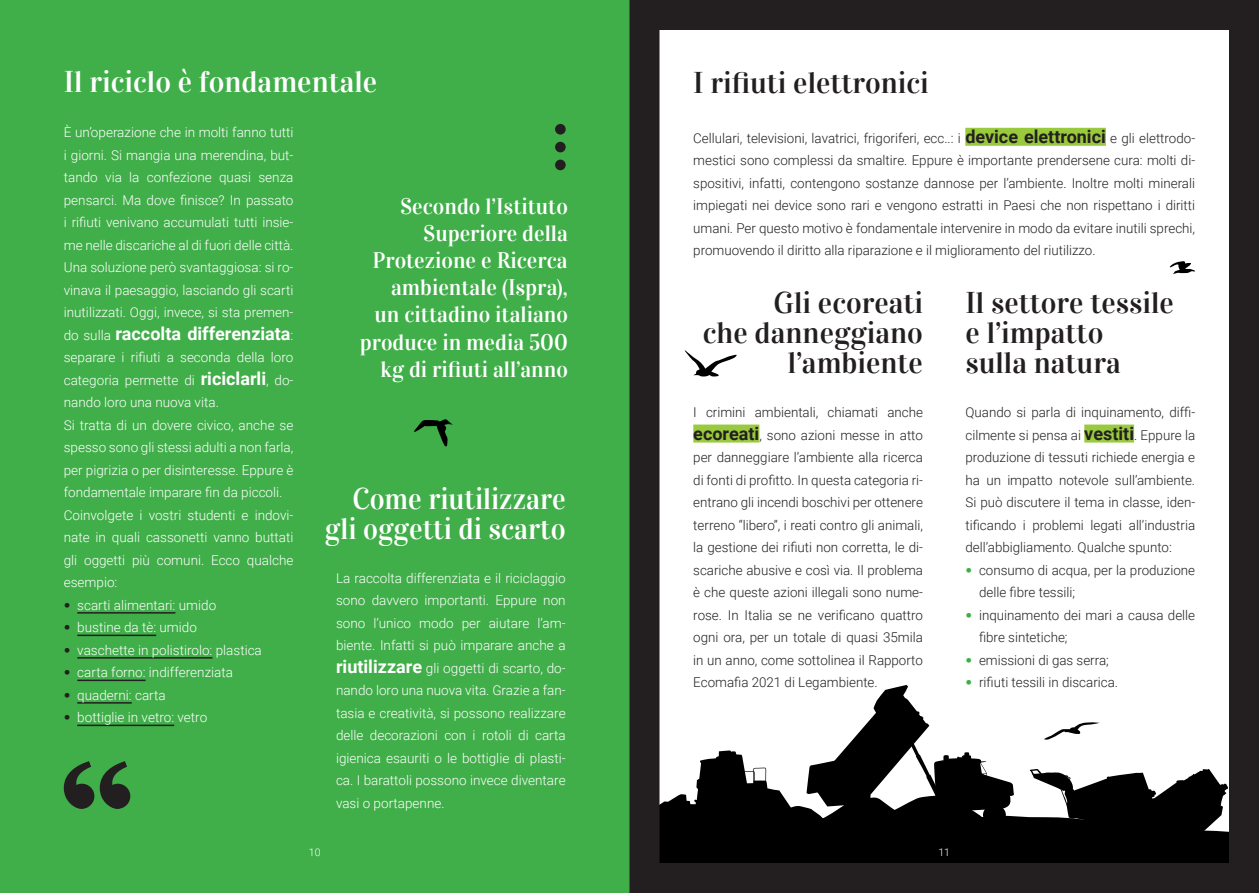
<style>
.page{position:relative;width:1259px;height:893px;background:#fff}
.page>*{position:absolute;margin:0;border:0;box-sizing:border-box;transform-origin:0 0}
.t1{font:30px/30px "Vidaloka";color:#231f20}
.t2{font:30px/30px "Vidaloka";color:#fff;text-align:right;scale:.95 1}
.t3{font:30px "Vidaloka";color:#fff}
.t4{font:22.5px/27px "Vidaloka";color:#fff;text-align:right}
.t5{font:700 18px "Roboto";color:#fff}
.t6{font:300 13.5px/22.5px "Roboto";color:#231f20;text-align:justify}
.t7{font:300 13.5px/22.5px "Roboto";color:#fff;text-align:justify}
.t8{font:300 10.5px "Roboto";color:#fff}
.s1{font-weight:300;font-size:13.5px}
.s2{font-weight:700;font-size:18px}
.s3{font-family:"Frutiger LT 45 Lt";font-weight:400;color:#231f20}
.s4{font-family:"Frutiger LT 45 Lt";font-weight:400;color:#40ae49}
</style>
<div class="page">
<svg style="left:1030px;top:769px;width:198px;height:44px"></svg>
<div style="left:660px;top:813px;width:568px;height:49px;background:#000001"></div>
<svg style="left:660px;top:685px;width:354px;height:166px"></svg>
<div style="left:0;top:0;width:629px;height:893px;background:#40ae49"></div>
<hr style="left:77px;top:612px;width:98px;height:2px;background:#231f20">
<hr style="left:77px;top:635px;width:79px;height:1px;background:#231f20">
<hr style="left:77px;top:657px;width:135px;height:2px;background:#231f20">
<hr style="left:77px;top:680px;width:69px;height:1px;background:#231f20">
<hr style="left:77px;top:702px;width:55px;height:2px;background:#231f20">
<hr style="left:77px;top:725px;width:97px;height:1px;background:#231f20">
<div style="left:629px;top:0;width:630px;height:893px;border:30px solid #231f20"></div>
<div style="left:555px;top:124px;width:11px;height:11px;background:#231f20;border-radius:50%"></div>
<div style="left:555px;top:142px;width:11px;height:10px;background:#231f20;border-radius:50%"></div>
<div style="left:555px;top:160px;width:11px;height:10px;background:#231f20;border-radius:50%"></div>
<div style="left:965px;top:128px;width:141px;height:18px;background:#99ca3d"></div>
<div style="left:1084px;top:425px;width:50px;height:18px;background:#99ca3d"></div>
<div style="left:693px;top:425px;width:66px;height:18px;background:#99ca3d"></div>
<svg style="left:1044px;top:722px;width:55px;height:18px"></svg>
<svg style="left:684px;top:350px;width:53px;height:26px"></svg>
<svg style="left:414px;top:419px;width:39px;height:28px"></svg>
<svg style="left:1170px;top:261px;width:25px;height:14px"></svg>
<div style="left:105px;top:784px;width:25px;height:25px;background:#231f20;border-radius:50%"></div>
<svg style="left:100px;top:761px;width:27px;height:48px"></svg>
<div style="left:69px;top:784px;width:25px;height:25px;background:#231f20;border-radius:50%"></div>
<svg style="left:64px;top:761px;width:27px;height:48px"></svg>
<h1 class="t3" style="left:64px;top:69px;width:315px">Il riciclo è fondamentale</h1>
<p class="t7" style="left:64px;top:122px;width:231px">È un’operazione che in molti fanno tutti i giorni. Si mangia una merendina, but&shy;tando via la confezione quasi senza pensarci. Ma dove finisce? In passato i rifiuti venivano accumulati tutti insie&shy;me nelle discariche al di fuori delle città.<br>Una soluzione però svantaggiosa: si ro&shy;vinava il paesaggio, lasciando gli scarti inutilizzati. Oggi, invece, si sta premen-</p>
<h3 class="t5" style="left:64px;top:326px;width:231px"><span class="s1">do sulla</span> raccolta differenziata<span class="s1">:</span></h3>
<p class="t7" style="left:64px;top:346px;width:231px;text-align:left">separare i rifiuti a seconda della loro categoria permette di <span class="s2">riciclarli</span>, do&shy;nando loro una nuova vita.<br>Si tratta di un dovere civico, anche se spesso sono gli stessi adulti a non farla, per pigrizia o per disinteresse. Eppure è fondamentale imparare fin da piccoli.<br>Coinvolgete i vostri studenti e indovi&shy;nate in quali cassonetti vanno buttati gli oggetti più comuni. Ecco qualche esempio:</p>
<p class="t7" style="left:64px;top:595px;width:154px"><span class="s3">•</span> scarti alimentari: umido</p>
<p class="t7" style="left:64px;top:617px;width:135px"><span class="s3">•</span> bustine da tè: umido</p>
<p class="t7" style="left:64px;top:640px;width:200px"><span class="s3">•</span> vaschette in polistirolo: plastica</p>
<p class="t7" style="left:64px;top:662px;width:171px"><span class="s3">•</span> carta forno: indifferenziata</p>
<p class="t7" style="left:64px;top:685px;width:103px"><span class="s3">•</span> quaderni: carta</p>
<p class="t7" style="left:64px;top:707px;width:145px"><span class="s3">•</span> bottiglie in vetro: vetro</p>
<h2 class="t4" style="left:360px;top:195px;width:209px">Secondo l’Istituto<br>Superiore della<br>Protezione e Ricerca ambientale (Ispra),<br>un cittadino italiano produce in media 500 kg di rifiuti all’anno</h2>
<h1 class="t2" style="left:325px;top:486px;width:255px">Come riutilizzare gli oggetti di scarto</h1>
<p class="t7" style="left:336px;top:568px;width:231px">La raccolta differenziata e il riciclaggio sono davvero importanti. Eppure non sono l’unico modo per aiutare l’am&shy;biente. Infatti si può imparare anche a <span class="s2">riutilizzare</span> gli oggetti di scarto, do&shy;nando loro una nuova vita. Grazie a fan&shy;tasia e creatività, si possono realizzare delle decorazioni con i rotoli di carta igienica esauriti o le bottiglie di plasti&shy;ca. I barattoli possono invece diventare vasi o portapenne.</p>
<h1 class="t1" style="left:693px;top:68px;width:237px">I rifiuti elettronici</h1>
<p class="t6" style="left:693px;top:128px;width:503px">Cellulari, televisioni, lavatrici, frigoriferi, ecc..: i <span class="s2">device elettronici</span> e gli elettrodo&shy;mestici sono complessi da smaltire. Eppure è importante prendersene cura: molti di&shy;spositivi, infatti, contengono sostanze dannose per l’ambiente. Inoltre molti minerali impiegati nei device sono rari e vengono estratti in Paesi che non rispettano i diritti umani. Per questo motivo è fondamentale intervenire in modo da evitare inutili sprechi, promuovendo il diritto alla riparazione e il miglioramento del riutilizzo.</p>
<h1 class="t1" style="left:703px;top:290px;width:222px;text-align:right">Gli ecoreati<br>che danneggiano l’ambiente</h1>
<p class="t6" style="left:693px;top:402px;width:231px">I crimini ambientali, chiamati anche <span class="s2">ecoreati</span>, sono azioni messe in atto per danneggiare l’ambiente alla ricerca di fonti di profitto. In questa categoria ri&shy;entrano gli incendi boschivi per ottenere terreno “libero”, i reati contro gli animali, la gestione dei rifiuti non corretta, le di&shy;scariche abusive e così via. Il problema è che queste azioni illegali sono nume&shy;rose. In Italia se ne verificano quattro ogni ora, per un totale di quasi 35mila in un anno, come sottolinea il Rapporto Ecomafia 2021 di Legambiente.</p>
<h1 class="t1" style="left:965px;top:290px;width:210px">Il settore tessile e l’impatto<br>sulla natura</h1>
<p class="t6" style="left:965px;top:400px;width:231px">Quando si parla di inquinamento, diffi&shy;cilmente si pensa ai <span class="s2">vestiti</span>. Eppure la produzione di tessuti richiede energia e ha un impatto notevole sull’ambiente.<br>Si può discutere il tema in classe, iden&shy;tificando i problemi legati all’industria dell’abbigliamento. Qualche spunto:</p>
<p class="t6" style="left:979px;top:560px;width:218px;text-indent:-14px"><span class="s4">•</span> consumo di acqua, per la produzione delle fibre tessili;</p>
<p class="t6" style="left:979px;top:605px;width:218px;text-indent:-14px"><span class="s4">•</span> inquinamento dei mari a causa delle fibre sintetiche;</p>
<p class="t6" style="left:965px;top:650px;width:145px"><span class="s4">•</span> emissioni di gas serra;</p>
<p class="t6" style="left:965px;top:670px;width:154px"><span class="s4">•</span> rifiuti tessili in discarica.</p>
<p class="t8" style="left:309px;top:848px;width:13px">10</p>
<p class="t8" style="left:938px;top:848px;width:13px">11</p>
</div>
